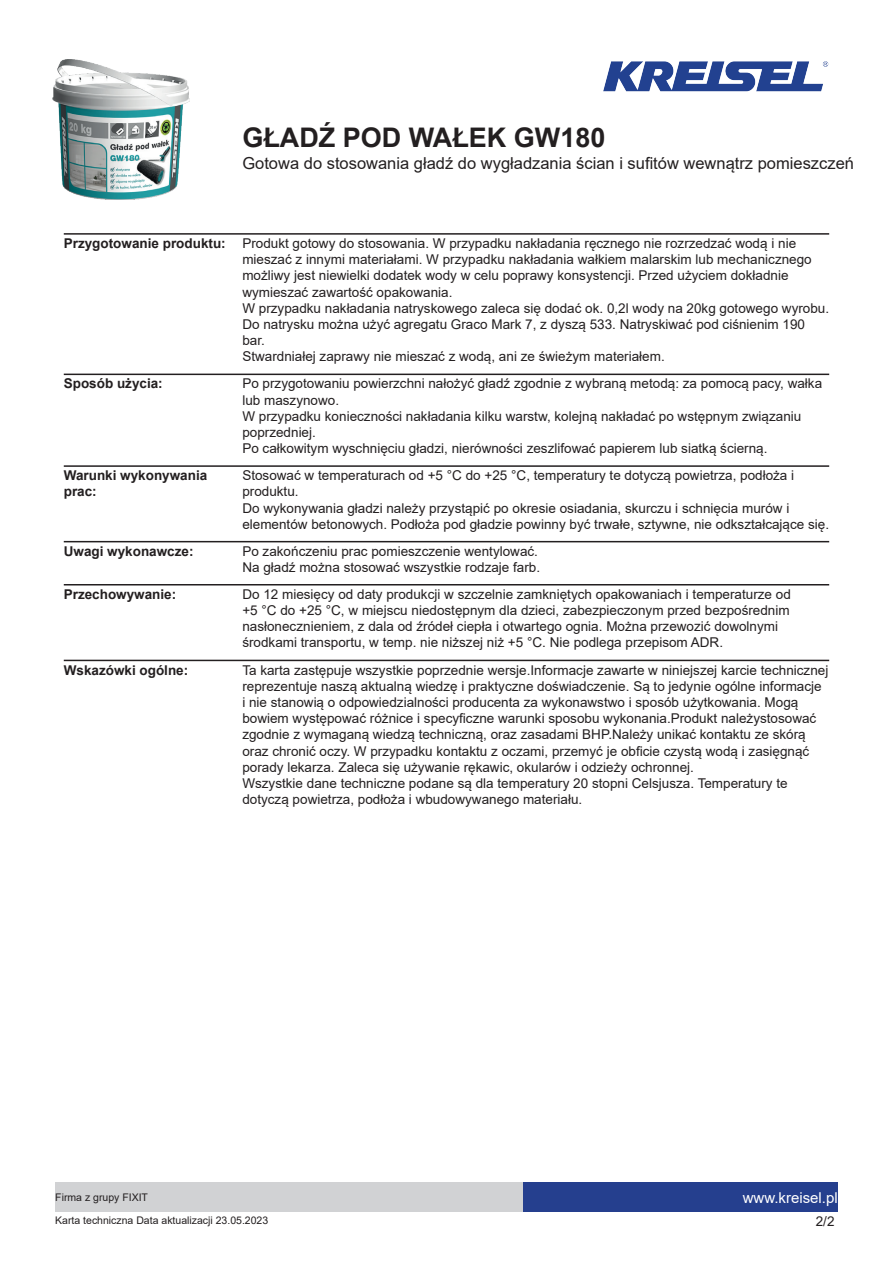
<style>
.page{position:relative;width:893px;height:1263px;background:#fff}
.page>*{position:absolute;margin:0;border:0;box-sizing:border-box;transform-origin:0 0}
.t1{font:700 27px "Arial";color:#231f20}
.t2{font:16.5px "Arial";color:#231f20}
.t3{font:15px "Arial";color:#fff}
.t4{font:13.5px/16.2px "Arial";color:#231f20}
.t5{font:700 13.5px/16.2px "Arial";color:#231f20}
.t6{font:10.5px "Arial";color:#231f20}
.s1{font-weight:700}
</style>
<div class="page">
<img style="left:53px;top:60px;width:137px;height:140px">
<img style="left:603px;top:61px;width:226px;height:31px">
<div style="left:523px;top:1182px;width:315px;height:30px;background:#253f8e"></div>
<div style="left:55px;top:1182px;width:468px;height:30px;background:#d1d2d4"></div>
<hr style="left:64px;top:233px;width:765px;height:2px;background:#231f20">
<hr style="left:64px;top:374px;width:765px;height:1px;background:#231f20">
<hr style="left:64px;top:465px;width:765px;height:2px;background:#231f20">
<hr style="left:64px;top:541px;width:765px;height:1px;background:#231f20">
<hr style="left:64px;top:584px;width:765px;height:1px;background:#231f20">
<hr style="left:64px;top:660px;width:765px;height:1px;background:#231f20">
<h1 class="t1" style="left:242px;top:119px;width:365px">GŁADŹ POD WAŁEK GW180</h1>
<p class="t2" style="left:242px;top:152px;width:613px">Gotowa do stosowania gładź do wygładzania ścian i sufitów wewnątrz pomieszczeń</p>
<p class="t4" style="left:242px;top:235px;width:588px;text-indent:-179px"><span class="s1">Przygotowanie produktu:</span> Produkt gotowy do stosowania. W przypadku nakładania ręcznego nie rozrzedzać wodą i nie mieszać z innymi materiałami. W przypadku nakładania wałkiem malarskim lub mechanicznego możliwy jest niewielki dodatek wody w celu poprawy konsystencji. Przed użyciem dokładnie wymieszać zawartość opakowania.<br>W przypadku nakładania natryskowego zaleca się dodać ok. 0,2l wody na 20kg gotowego wyrobu.<br>Do natrysku można użyć agregatu Graco Mark 7, z dyszą 533. Natryskiwać pod ciśnienim 190 bar.<br>Stwardniałej zaprawy nie mieszać z wodą, ani ze świeżym materiałem.</p>
<p class="t5" style="left:64px;top:376px;width:101px">Sposób użycia:</p>
<p class="t4" style="left:242px;top:375px;width:581px">Po przygotowaniu powierzchni nałożyć gładź zgodnie z wybraną metodą: za pomocą pacy, wałka lub maszynowo.<br>W przypadku konieczności nakładania kilku warstw, kolejną nakładać po wstępnym związaniu poprzedniej.<br>Po całkowitym wyschnięciu gładzi, nierówności zeszlifować papierem lub siatką ścierną.</p>
<p class="t5" style="left:64px;top:467px;width:145px">Warunki wykonywania prac:</p>
<p class="t4" style="left:242px;top:467px;width:588px">Stosować w temperaturach od +5 °C do +25 °C, temperatury te dotyczą powietrza, podłoża i produktu.<br>Do wykonywania gładzi należy przystąpić po okresie osiadania, skurczu i schnięcia murów i elementów betonowych. Podłoża pod gładzie powinny być trwałe, sztywne, nie odkształcające się.</p>
<p class="t5" style="left:64px;top:543px;width:131px">Uwagi wykonawcze:</p>
<p class="t4" style="left:242px;top:543px;width:299px">Po zakończeniu prac pomieszczenie wentylować.<br>Na gładź można stosować wszystkie rodzaje farb.</p>
<p class="t5" style="left:64px;top:586px;width:114px">Przechowywanie:</p>
<p class="t4" style="left:242px;top:586px;width:550px">Do 12 miesięcy od daty produkcji w szczelnie zamkniętych opakowaniach i temperaturze od +5 °C do +25 °C, w miejscu niedostępnym dla dzieci, zabezpieczonym przed bezpośrednim nasłonecznieniem, z dala od źródeł ciepła i otwartego ognia. Można przewozić dowolnymi środkami transportu, w temp. nie niższej niż +5 °C. Nie podlega przepisom ADR.</p>
<p class="t5" style="left:64px;top:662px;width:126px">Wskazówki ogólne:</p>
<p class="t4" style="left:242px;top:661px;width:587px">Ta karta zastępuje wszystkie poprzednie wersje.Informacje zawarte w niniejszej karcie technicznej reprezentuje naszą aktualną wiedzę i praktyczne doświadczenie. Są to jedynie ogólne informacje<br>i nie stanowią o odpowiedzialności producenta za wykonawstwo i sposób użytkowania. Mogą bowiem występować różnice i specyficzne warunki sposobu wykonania.Produkt należystosować zgodnie z wymaganą wiedzą techniczną, oraz zasadami BHP.Należy unikać kontaktu ze skórą oraz chronić oczy. W przypadku kontaktu z oczami, przemyć je obficie czystą wodą i zasięgnąć porady lekarza. Zaleca się używanie rękawic, okularów i odzieży ochronnej.<br>Wszystkie dane techniczne podane są dla temperatury 20 stopni Celsjusza. Temperatury te dotyczą powietrza, podłoża i wbudowywanego materiału.</p>
<p class="t6" style="left:55px;top:1190px;width:94px">Firma z grupy FIXIT</p>
<p class="t3" style="left:743px;top:1187px;width:97px">www.kreisel.pl</p>
<p class="t6" style="left:55px;top:1213px;width:215px">Karta techniczna Data aktualizacji 23.05.2023</p>
<p class="t4" style="left:816px;top:1213px;width:20px">2/2</p>
</div>
